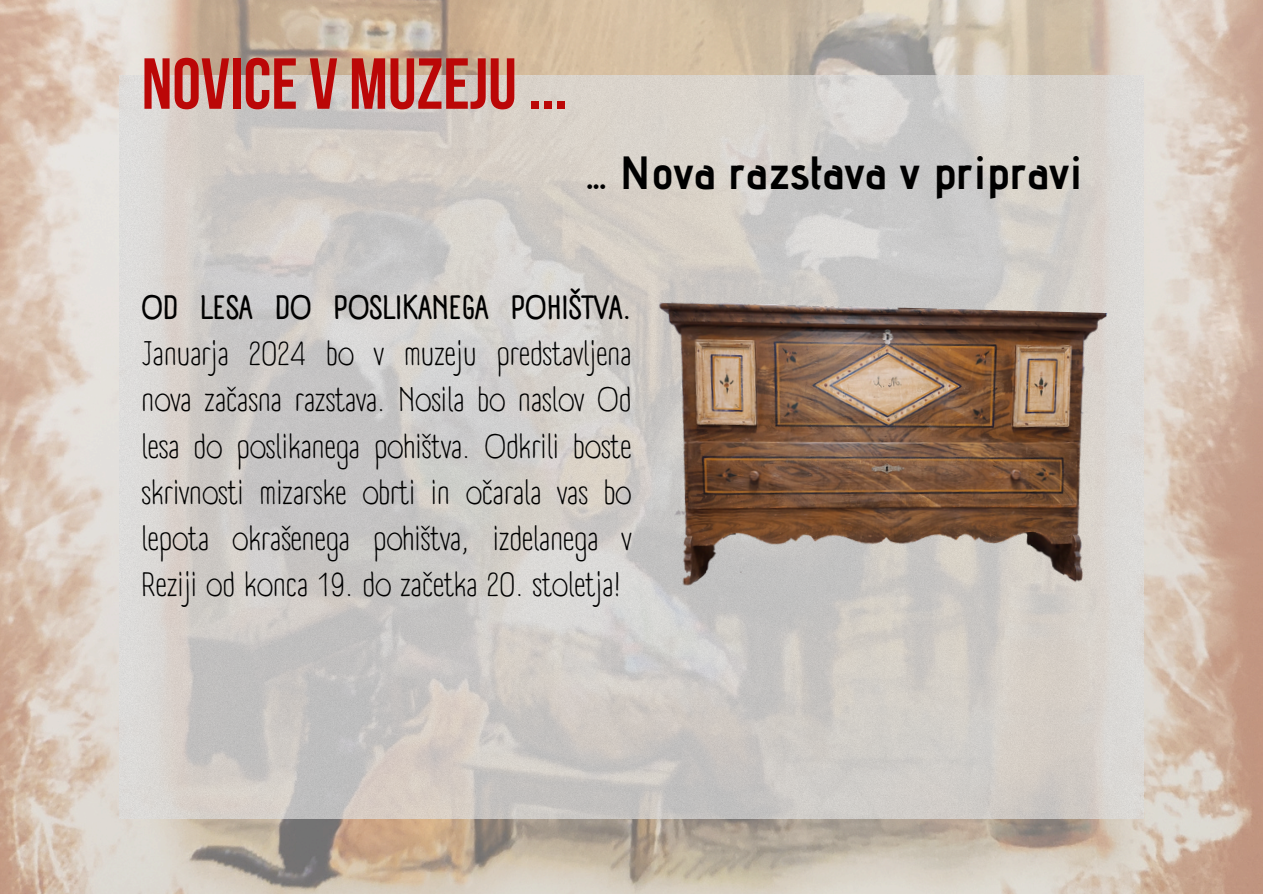
<style>
.page{position:relative;width:1263px;height:894px;background:#fff}
.page>*{position:absolute;margin:0;border:0;box-sizing:border-box;transform-origin:0 0}
.t1{font:700 72px "Bebas Neue";color:#bb0707}
.t2{font:700 46.5px "Advent Pro";color:#000}
.t3{font:33px/46.2px "A Day Without Sun Text";color:#000;text-align:justify}
.s1{font-weight:700}
</style>
<div class="page">
<img style="left:0;top:0;width:1263px;height:893px">
<img style="left:119px;top:75px;width:1024px;height:743px">
<img style="left:648px;top:301px;width:461px;height:295px">
<h1 class="t1" style="left:142px;top:55px;width:428px">NOVICE V MUZEJU...</h1>
<p class="t2" style="left:587px;top:144px;width:497px">... Nova razstava v pripravi</p>
<p class="t3" style="left:142px;top:284px;width:491px"><span class="s1">OD LESA DO POSLIKANEGA POHIŠTVA.<br></span>Januarja 2024 bo v muzeju predstavljena nova začasna razstava. Nosila bo naslov Od lesa do poslikanega pohištva. Odkrili boste skrivnosti mizarske obrti in očarala vas bo lepota okrašenega pohištva, izdelanega v Reziji od konca 19. do začetka 20. stoletja!</p>
</div>
